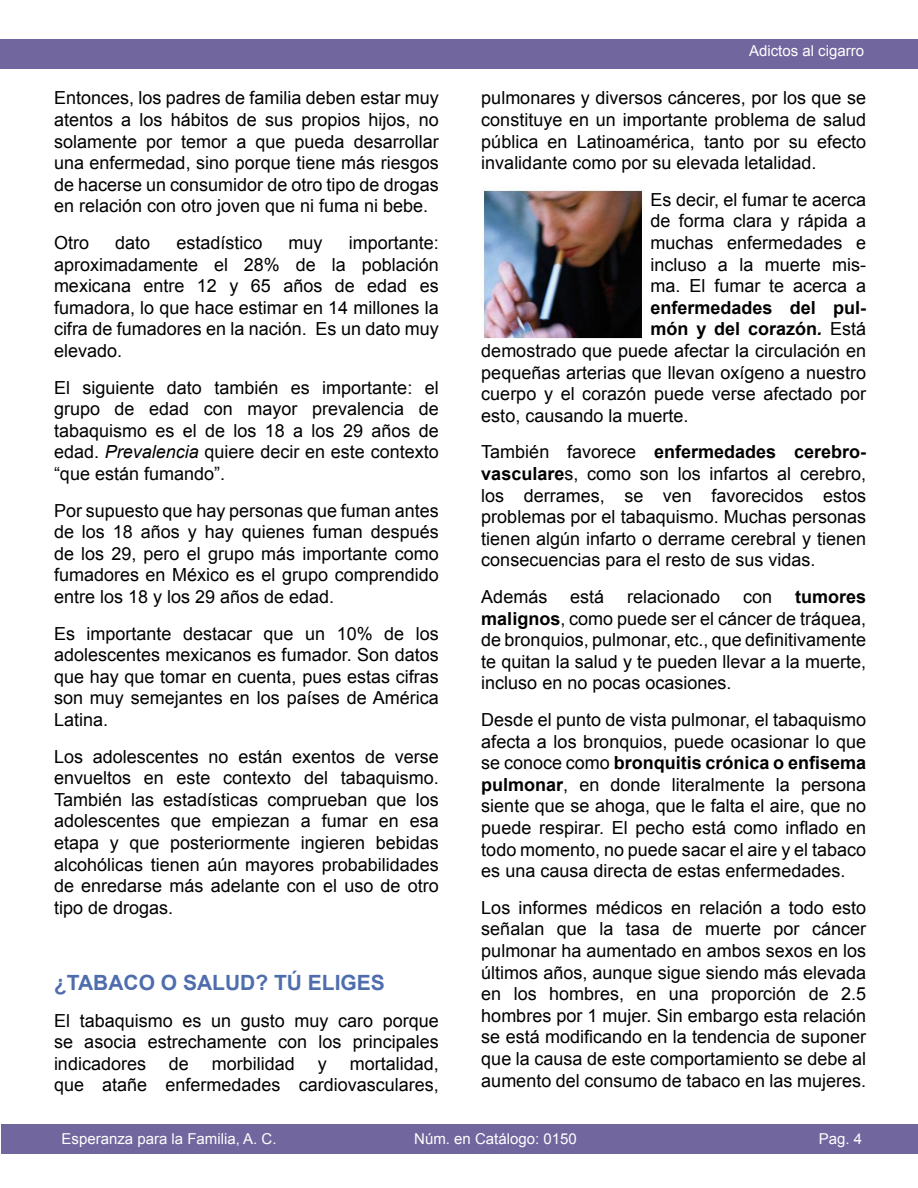
<style>
.page{position:relative;width:918px;height:1188px;background:#fff}
.page>*{position:absolute;margin:0;border:0;box-sizing:border-box;transform-origin:0 0}
.t1{font:700 21px "Arial";color:#4f6dad}
.t2{font:18px/21.6px "Arial";color:#000;text-align:justify}
.t3{font:700 18px "Arial";color:#000}
.t4{font:15px "Arial";color:#fff}
.s1{font-style:italic}
.s2{font-weight:400}
.s3{font-weight:700}
</style>
<div class="page">
<div style="left:1px;top:1124px;width:917px;height:29px;background:#71669d"></div>
<div style="left:0;top:39px;width:918px;height:30px;background:#71669d"></div>
<img style="left:481px;top:187px;width:163px;height:152px">
<p class="t2" style="left:54px;top:87px;width:386px">Entonces, los padres de familia deben estar muy atentos a los hábitos de sus propios hijos, no solamente por temor a que pueda desarrollar una enfermedad, sino porque tiene más riesgos de hacerse un consumidor de otro tipo de drogas en relación con otro joven que ni fuma ni bebe.</p>
<p class="t2" style="left:54px;top:232px;width:37px">Otro</p>
<p class="t2" style="left:115px;top:232px;width:37px">dato</p>
<p class="t2" style="left:176px;top:232px;width:88px">estadístico</p>
<p class="t2" style="left:289px;top:232px;width:36px">muy</p>
<p class="t2" style="left:54px;top:232px;width:386px;text-indent:295px">importante: aproximadamente el 28% de la población mexicana entre 12 y 65 años de edad es fumadora, lo que hace estimar en 14 millones la cifra de fumadores en la nación. Es un dato muy elevado.</p>
<p class="t2" style="left:54px;top:377px;width:386px">El siguiente dato también es importante: el grupo de edad con mayor prevalencia de tabaquismo es el de los 18 a los 29 años de edad. <span class="s1">Prevalencia</span> quiere decir en este contexto “que están fumando”.</p>
<p class="t2" style="left:54px;top:500px;width:386px">Por supuesto que hay personas que fuman antes de los 18 años y hay quienes fuman después de los 29, pero el grupo más importante como fumadores en México es el grupo comprendido entre los 18 y los 29 años de edad.</p>
<p class="t2" style="left:54px;top:623px;width:386px">Es importante destacar que un 10% de los adolescentes mexicanos es fumador. Son datos que hay que tomar en cuenta, pues estas cifras son muy semejantes en los países de América Latina.</p>
<p class="t2" style="left:54px;top:746px;width:386px">Los adolescentes no están exentos de verse envueltos en este contexto del tabaquismo.<br>También las estadísticas comprueban que los adolescentes que empiezan a fumar en esa etapa y que posteriormente ingieren bebidas alcohólicas tienen aún mayores probabilidades de enredarse más adelante con el uso de otro tipo de drogas.</p>
<p class="t1" style="left:54px;top:969px;width:332px">¿TABACO O SALUD? TÚ ELIGES</p>
<p class="t2" style="left:54px;top:1010px;width:386px">El tabaquismo es un gusto muy caro porque se asocia estrechamente con los principales indicadores</p>
<p class="t2" style="left:54px;top:1053px;width:386px;text-align:right">mortalidad,<br>que atañe enfermedades cardiovasculares,</p>
<p class="t2" style="left:169px;top:1053px;width:22px">de</p>
<p class="t2" style="left:212px;top:1053px;width:85px">morbilidad</p>
<p class="t2" style="left:318px;top:1053px;width:10px">y</p>
<p class="t4" style="left:749px;top:41px;width:117px">Adictos al cigarro</p>
<p class="t2" style="left:481px;top:87px;width:386px">pulmonares y diversos cánceres, por los que se constituye en un importante problema de salud pública en Latinoamérica, tanto por su efecto invalidante como por su elevada letalidad.</p>
<p class="t2" style="left:651px;top:189px;width:217px">Es decir, el fumar te acerca</p>
<p class="t2" style="left:651px;top:210px;width:217px">de forma clara y rápida a</p>
<p class="t2" style="left:651px;top:232px;width:217px">muchas enfermedades e</p>
<p class="t2" style="left:651px;top:254px;width:217px">incluso a la muerte mis-</p>
<p class="t2" style="left:651px;top:275px;width:217px">ma. El fumar te acerca a</p>
<p class="t3" style="left:651px;top:296px;width:217px">enfermedades del pul-</p>
<p class="t3" style="left:651px;top:317px;width:217px">món y del corazón<span class="s1">.</span> <span class="s2">Está</span></p>
<p class="t2" style="left:481px;top:340px;width:386px">demostrado que puede afectar la circulación en</p>
<p class="t2" style="left:481px;top:362px;width:386px">pequeñas arterias que llevan oxígeno a nuestro</p>
<p class="t2" style="left:481px;top:383px;width:386px">cuerpo y el corazón puede verse afectado por</p>
<p class="t2" style="left:481px;top:405px;width:209px">esto, causando la muerte.</p>
<p class="t2" style="left:481px;top:441px;width:386px">También favorece <span class="s3">enfermedades cerebro&shy;vasculare</span>s, como son los infartos al cerebro, los derrames, se ven favorecidos estos problemas por el tabaquismo. Muchas personas tienen algún infarto o derrame cerebral y tienen consecuencias para el resto de sus vidas.</p>
<p class="t2" style="left:481px;top:586px;width:68px">Además</p>
<p class="t2" style="left:570px;top:586px;width:36px">está</p>
<p class="t2" style="left:627px;top:586px;width:95px">relacionado</p>
<p class="t2" style="left:743px;top:586px;width:31px">con</p>
<p class="t2" style="left:481px;top:586px;width:386px;text-indent:314px"><span class="s3">tumores malignos</span>, como puede ser el cáncer de tráquea, de bronquios, pulmonar, etc., que definitivamente te quitan la salud y te pueden llevar a la muerte, incluso en no pocas ocasiones.</p>
<p class="t2" style="left:481px;top:709px;width:386px">Desde el punto de vista pulmonar, el tabaquismo afecta a los bronquios, puede ocasionar lo que se conoce como <span class="s3">bronquitis crónica o enfisema pulmonar</span>, en donde literalmente la persona siente que se ahoga, que le falta el aire, que no puede respirar. El pecho está como inflado en todo momento, no puede sacar el aire y el tabaco es una causa directa de estas enfermedades.</p>
<p class="t2" style="left:481px;top:897px;width:386px">Los informes médicos en relación a todo esto señalan que la tasa de muerte por cáncer pulmonar ha aumentado en ambos sexos en los últimos años, aunque sigue siendo más elevada en los hombres, en una proporción de 2.5 hombres por 1 mujer. Sin embargo esta relación se está modificando en la tendencia de suponer que la causa de este comportamiento se debe al aumento del consumo de tabaco en las mujeres.</p>
<p class="t4" style="left:62px;top:1129px;width:217px">Esperanza para la Familia, A. C.</p>
<p class="t4" style="left:414px;top:1129px;width:164px">Núm. en Catálogo: 0150</p>
<p class="t4" style="left:819px;top:1129px;width:45px">Pag. 4</p>
</div>
